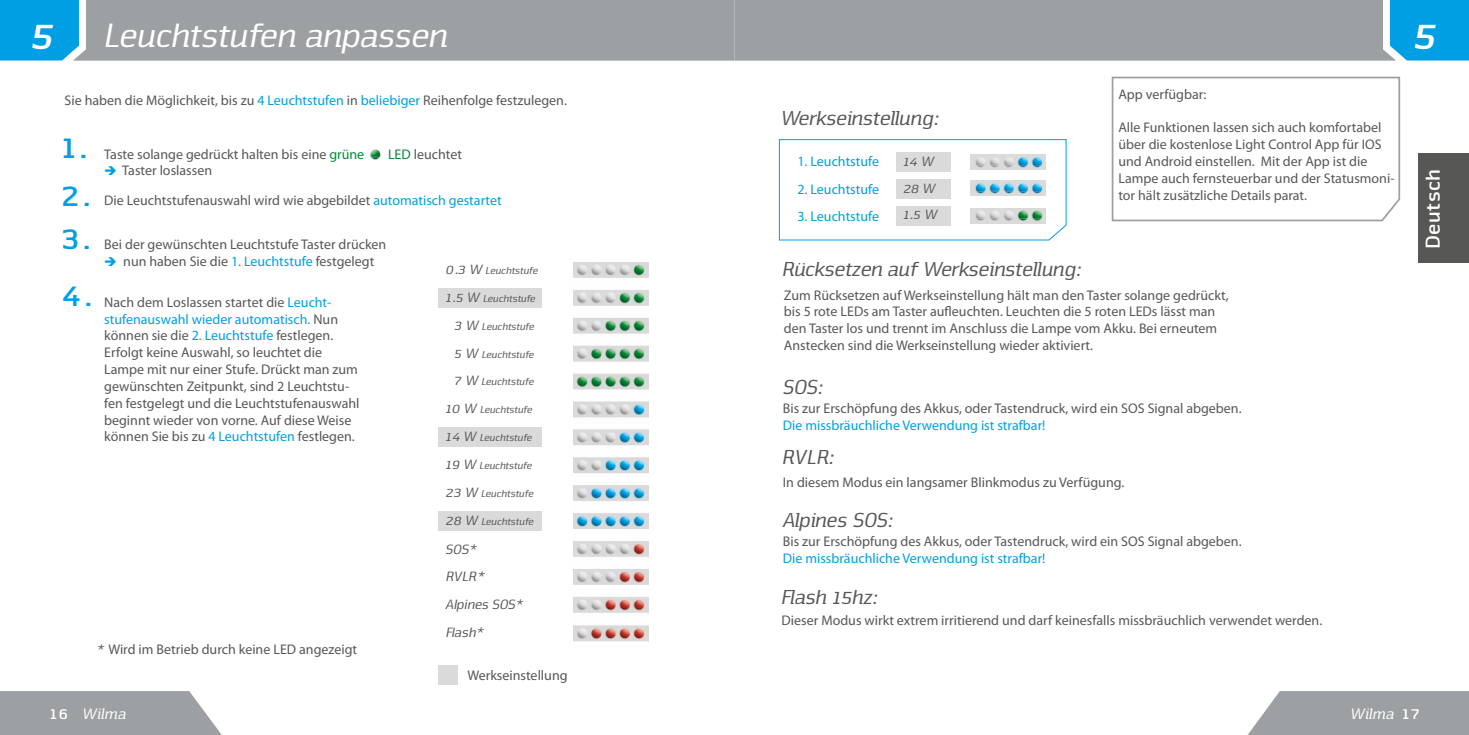
<style>
.page{position:relative;width:1469px;height:735px;background:#fff}
.page>*{position:absolute;margin:0;border:0;box-sizing:border-box;transform-origin:0 0}
.t1{font:italic 42px "Nuri Bold Slab";color:#fff}
.t2{font:italic 35px "Nuri Regular Slab";color:#fff}
.t3{font:700 31.5px "Nuri";color:#009fe3}
.t4{font:italic 21px "Nuri Regular Slab";color:#575756}
.t5{font:700 21px "Nuri";letter-spacing:.015em;color:#fff}
.t6{font:italic 15.75px "Nuri Regular Slab";letter-spacing:.025em;color:#fff}
.t7{font:14px/16.8px "Myriad Pro";color:#575756}
.t8{font:14px "Myriad Pro";color:#009fe3}
.t9{font:italic 14px "Nuri";color:#575756}
.t10{font:italic 10.5px "Nuri";color:#575756}
.s1{font-family:"Nuri Bold Slab";font-size:42px}
.s2{color:#009fe3}
.s3{color:#008d37}
.s4{font-size:14px}
.s5{font-family:"Nuri";font-style:italic}
.s6{font-family:"Nuri";font-weight:700;font-style:normal}
</style>
<div class="page">
<svg style="left:0;top:691px;width:221px;height:43px;background:#a4a6a8"></svg>
<svg style="left:1248px;top:691px;width:220px;height:43px;background:#a4a7a9"></svg>
<svg style="left:0;top:0;width:1468px;height:61px;background:#8ea1aa"></svg>
<div style="left:1418px;top:153px;width:50px;height:110px;background:#575756"></div>
<svg style="left:370px;top:149px;width:11px;height:11px"></svg>
<div style="left:438px;top:288px;width:104px;height:20px;background:#dadada"></div>
<div style="left:438px;top:427px;width:104px;height:19px;background:#dadada"></div>
<div style="left:438px;top:511px;width:104px;height:20px;background:#dadada"></div>
<div style="left:438px;top:664px;width:20px;height:20px;background:#dadada"></div>
<svg style="left:779px;top:139px;width:287px;height:101px"></svg>
<img style="left:573px;top:262px;width:75px;height:380px">
<svg style="left:1111px;top:76px;width:290px;height:146px"></svg>
<h2 class="t2" style="left:30px;top:14px;width:416px"><span class="s1">5</span> Leuchtstufen anpassen</h2>
<h1 class="t1" style="left:1411px;top:9px;width:25px">5</h1>
<p class="t7" style="left:64px;top:91px;width:504px">Sie haben die Möglichkeit, bis zu <span class="s2">4 Leuchtstufen</span> in <span class="s2">beliebiger</span> Reihenfolge festzulegen.</p>
<h3 class="t3" style="left:61px;top:128px;width:26px">1.</h3>
<h3 class="t3" style="left:61px;top:176px;width:29px">2.</h3>
<h3 class="t3" style="left:61px;top:219px;width:29px">3.</h3>
<h3 class="t3" style="left:61px;top:276px;width:31px">4.</h3>
<p class="t7" style="left:104px;top:145px;width:261px">Taste solange gedrückt halten bis eine <span class="s3">grüne</span></p>
<p class="t7" style="left:388px;top:145px;width:76px"><span class="s3">LED</span> leuchtet</p>
<p class="t7" style="left:104px;top:156px;width:399px;line-height:29.1px"><span class="s2">➔</span> Taster loslassen<br>Die Leuchtstufenauswahl wird wie abgebildet <span class="s2">automatisch gestartet</span></p>
<p class="t7" style="left:104px;top:235px;width:284px">Bei der gewünschten Leuchtstufe Taster drücken</p>
<p class="t7" style="left:104px;top:252px;width:272px"><span class="s2">➔</span> nun haben Sie die <span class="s2">1. Leuchtstufe</span> festgelegt</p>
<p class="t10" style="left:444px;top:264px;width:94px"><span class="s4">0.3 W</span> Leuchtstufe</p>
<p class="t7" style="left:104px;top:293px;width:257px">Nach dem Loslassen startet die <span class="s2">Leucht&shy;stufenauswahl wieder automatisch.</span> Nun können sie die <span class="s2">2. Leuchtstufe</span> festlegen.<br>Erfolgt keine Auswahl, so leuchtet die Lampe mit nur einer Stufe. Drückt man zum gewünschten Zeitpunkt, sind 2 Leuchtstu&shy;fen festgelegt und die Leuchtstufenauswahl beginnt wieder von vorne. Auf diese Weise können Sie bis zu <span class="s2">4 Leuchtstufen</span> festlegen.</p>
<p class="t10" style="left:444px;top:291px;width:92px"><span class="s4">1.5 W</span> Leuchtstufe</p>
<p class="t10" style="left:453px;top:319px;width:82px"><span class="s4">3 W</span> Leuchtstufe</p>
<p class="t10" style="left:453px;top:347px;width:81px"><span class="s4">5 W</span> Leuchtstufe</p>
<p class="t10" style="left:453px;top:375px;width:81px"><span class="s4">7 W</span> Leuchtstufe</p>
<p class="t10" style="left:444px;top:403px;width:88px"><span class="s4">10 W</span> Leuchtstufe</p>
<p class="t10" style="left:444px;top:431px;width:88px"><span class="s4">14 W</span> Leuchtstufe</p>
<p class="t10" style="left:444px;top:459px;width:88px"><span class="s4">19 W</span> Leuchtstufe</p>
<p class="t10" style="left:444px;top:487px;width:90px"><span class="s4">23 W</span> Leuchtstufe</p>
<p class="t10" style="left:444px;top:515px;width:90px"><span class="s4">28 W</span> Leuchtstufe</p>
<p class="t9" style="left:444px;top:540px;width:32px">SOS*</p>
<p class="t9" style="left:444px;top:567px;width:40px">RVLR*</p>
<p class="t9" style="left:444px;top:595px;width:78px">Alpines SOS*</p>
<p class="t9" style="left:444px;top:623px;width:39px">Flash*</p>
<p class="t7" style="left:95px;top:640px;width:264px"><span class="s5">*</span> Wird im Betrieb durch keine LED angezeigt</p>
<p class="t7" style="left:467px;top:666px;width:102px">Werkseinstellung</p>
<h3 class="t4" style="left:779px;top:105px;width:159px">Werkseinstellung:</h3>
<p class="t8" style="left:797px;top:152px;width:83px">1. Leuchtstufe</p>
<p class="t8" style="left:797px;top:180px;width:83px">2. Leuchtstufe</p>
<p class="t8" style="left:797px;top:207px;width:83px">3. Leuchtstufe</p>
<p class="t9" style="left:902px;top:153px;width:32px">14 W</p>
<p class="t9" style="left:902px;top:179px;width:34px">28 W</p>
<p class="t9" style="left:902px;top:206px;width:35px">1.5 W</p>
<h3 class="t4" style="left:780px;top:255px;width:300px">Rücksetzen auf Werkseinstellung:</h3>
<p class="t7" style="left:1118px;top:85px;width:89px">App verfügbar:</p>
<p class="t7" style="left:1118px;top:119px;width:278px">Alle Funktionen lassen sich auch komfortabel über die kostenlose Light Control App für IOS und Android einstellen. Mit der App ist die Lampe auch fernsteuerbar und der Statusmoni&shy;tor hält zusätzliche Details parat.</p>
<p class="t7" style="left:784px;top:286px;width:446px">Zum Rücksetzen auf Werkseinstellung hält man den Taster solange gedrückt, bis 5 rote LEDs am Taster aufleuchten. Leuchten die 5 roten LEDs lässt man den Taster los und trennt im Anschluss die Lampe vom Akku. Bei erneutem Anstecken sind die Werkseinstellung wieder aktiviert.</p>
<h3 class="t4" style="left:781px;top:374px;width:41px">SOS:</h3>
<p class="t7" style="left:782px;top:399px;width:460px">Bis zur Erschöpfung des Akkus, oder Tastendruck, wird ein SOS Signal abgeben.</p>
<p class="t8" style="left:782px;top:416px;width:264px">Die missbräuchliche Verwendung ist strafbar!</p>
<h3 class="t4" style="left:780px;top:444px;width:53px">RVLR:</h3>
<p class="t7" style="left:782px;top:473px;width:343px">In diesem Modus ein langsamer Blinkmodus zu Verfügung.</p>
<h3 class="t4" style="left:781px;top:506px;width:111px">Alpines SOS:</h3>
<p class="t7" style="left:782px;top:532px;width:460px">Bis zur Erschöpfung des Akkus, oder Tastendruck, wird ein SOS Signal abgeben.</p>
<p class="t8" style="left:782px;top:549px;width:264px">Die missbräuchliche Verwendung ist strafbar!</p>
<h3 class="t4" style="left:779px;top:583px;width:98px">Flash 15hz:</h3>
<p class="t7" style="left:781px;top:611px;width:542px">Dieser Modus wirkt extrem irritierend und darf keinesfalls missbräuchlich verwendet werden.</p>
<h3 class="t5" style="left:1419px;top:250px;width:81px;rotate:-90deg">Deutsch</h3>
<p class="t6" style="left:49px;top:703px;width:77px"><span class="s6">16</span> Wilma</p>
<p class="t6" style="left:1349px;top:703px;width:72px">Wilma <span class="s6">17</span></p>
</div>
